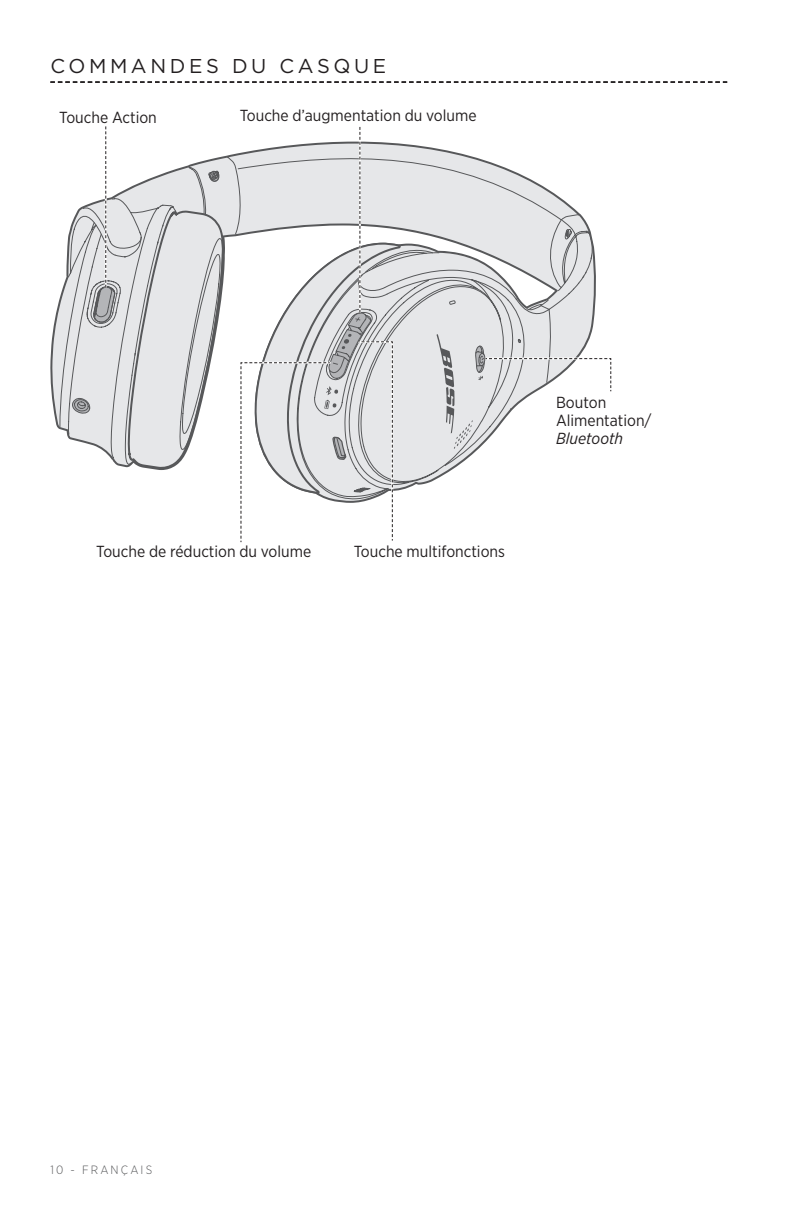
<style>
.page{position:relative;width:792px;height:1224px;background:#fff}
.page>*{position:absolute;margin:0;border:0;box-sizing:border-box;transform-origin:0 0}
.Section_Head_toc_lef{font:20px "Gotham";letter-spacing:.18em;color:#231f20}
.Callout{font:16px/18px "Gotham Narrow";color:#231f20}
.t1{font:300 12px "Gotham Narrow";letter-spacing:.18em;color:#57585a}
.s1{font-style:italic}
</style>
<div class="page">
<svg style="left:50px;top:143px;width:546px;height:286px"></svg>
<svg style="left:67px;top:150px;width:526px;height:340px"></svg>
<svg style="left:59px;top:167px;width:536px;height:298px"></svg>
<svg style="left:93px;top:126px;width:27px;height:197px"></svg>
<svg style="left:436px;top:334px;width:176px;height:115px"></svg>
<svg style="left:240px;top:127px;width:161px;height:416px"></svg>
<svg style="left:50px;top:81px;width:677px;height:2px"></svg>
<p class="Section_Head_toc_lef" style="left:50px;top:54px;width:337px">COMMANDES DU CASQUE</p>
<p class="Callout" style="left:59px;top:108px;width:99px">Touche Action</p>
<p class="Callout" style="left:240px;top:106px;width:238px">Touche d’augmentation du volume</p>
<p class="Callout" style="left:96px;top:542px;width:217px">Touche de réduction du volume</p>
<p class="Callout" style="left:354px;top:542px;width:153px">Touche multifonctions</p>
<p class="Callout" style="left:556px;top:393px;width:97px">Bouton<br>Alimentation/<br><span class="s1">Bluetooth</span></p>
<p class="t1" style="left:50px;top:1162px;width:103px">10 - FRANÇAIS</p>
</div>
